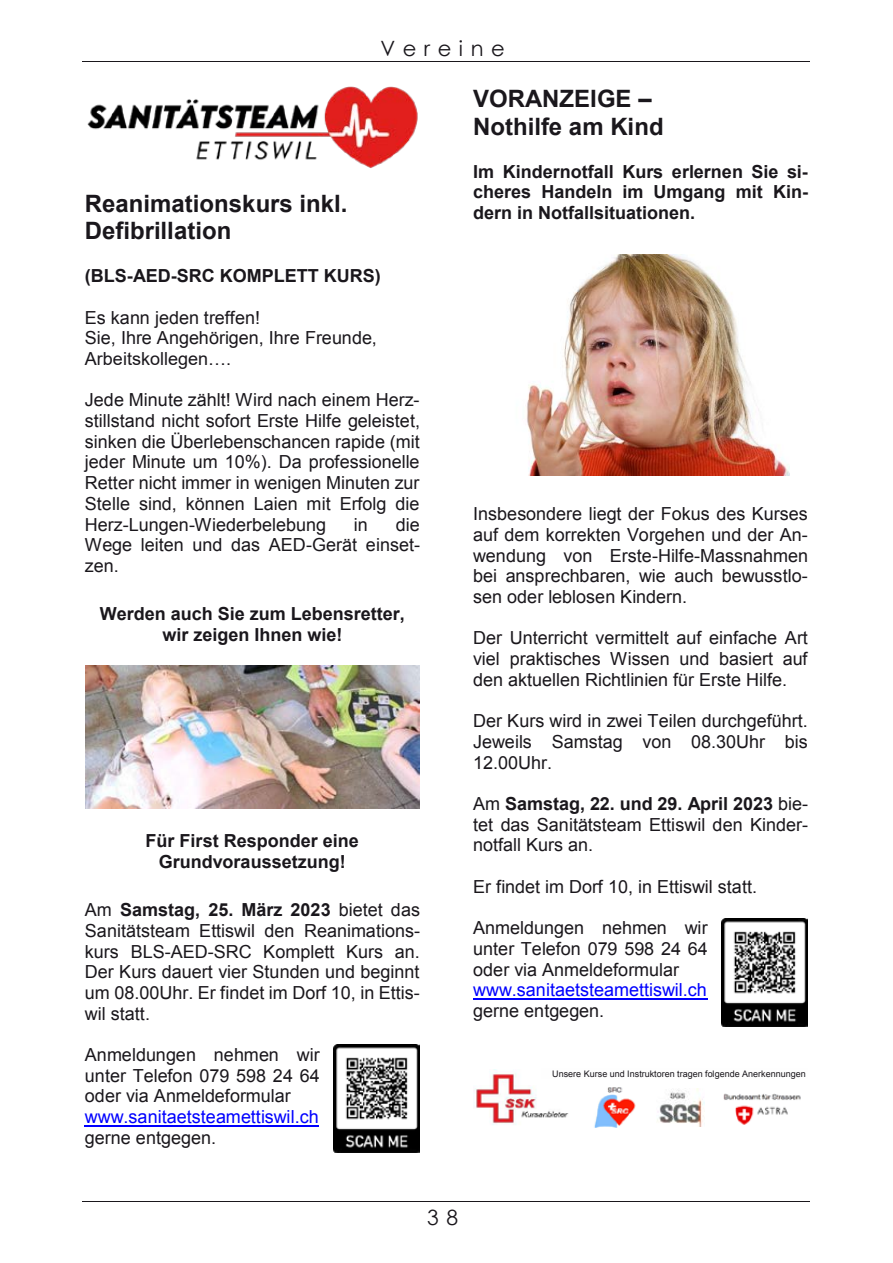
<style>
.page{position:relative;width:893px;height:1263px;background:#fff}
.page>*{position:absolute;margin:0;border:0;box-sizing:border-box;transform-origin:0 0}
.t1{font:700 24px/27.8px "Arial";color:#1a171c}
.t2{font:21px "Century Gothic";letter-spacing:.355em;color:#1a171c}
.t3{font:18px/20.7px "Arial";color:#1a171c;text-align:justify}
.t4{font:700 18px/20.7px "Arial";color:#1a171c;text-align:center}
.t5{font:18px "Arial";color:#00f}
.t6{font:9px "Arial";letter-spacing:.005em;color:#1a171c}
.s1{font-weight:700}
</style>
<div class="page">
<hr style="left:83px;top:61px;width:727px;height:1px;background:#1a171c">
<hr style="left:83px;top:1201px;width:727px;height:1px;background:#1a171c">
<hr style="left:85px;top:1125px;width:234px;height:1px;background:#00f">
<hr style="left:473px;top:998px;width:234px;height:1px;background:#00f">
<img style="left:87px;top:86px;width:331px;height:82px">
<img style="left:85px;top:665px;width:335px;height:144px">
<img style="left:526px;top:254px;width:263px;height:222px">
<img style="left:594px;top:1087px;width:42px;height:40px">
<img style="left:657px;top:1088px;width:48px;height:39px">
<img style="left:474px;top:1069px;width:95px;height:56px">
<img style="left:723px;top:1093px;width:78px;height:32px">
<div style="left:541px;top:1062px;width:267px;height:23px;background:#fff"></div>
<img style="left:333px;top:1045px;width:87px;height:107px">
<img style="left:721px;top:918px;width:87px;height:108px">
<p class="t2" style="left:381px;top:33px;width:126px">Vereine</p>
<h1 class="t1" style="left:85px;top:190px;width:264px">Reanimationskurs inkl.<br>Defibrillation</h1>
<p class="t4" style="left:85px;top:266px;width:297px">(BLS-AED-SRC KOMPLETT KURS)</p>
<p class="t3" style="left:85px;top:307px;width:294px;text-align:left">Es kann jeden treffen!<br>Sie, Ihre Angehörigen, Ihre Freunde,<br>Arbeitskollegen….</p>
<p class="t3" style="left:85px;top:390px;width:337px">Jede Minute zählt! Wird nach einem Herz&shy;stillstand nicht sofort Erste Hilfe geleistet, sinken die Überlebenschancen rapide (mit jeder Minute um 10%). Da professionelle Retter nicht immer in wenigen Minuten zur Stelle sind, können Laien mit Erfolg die Herz-Lungen-Wiederbelebung</p>
<p class="t3" style="left:85px;top:514px;width:337px;text-indent:311px">die Wege leiten und das AED-Gerät einset&shy;zen.</p>
<p class="t4" style="left:100px;top:604px;width:307px">Werden auch Sie zum Lebensretter, wir zeigen Ihnen wie!</p>
<p class="t3" style="left:354px;top:514px;width:16px">in</p>
<p class="t4" style="left:146px;top:831px;width:215px">Für First Responder eine<br>Grundvoraussetzung!</p>
<p class="t3" style="left:85px;top:900px;width:337px">Am <span class="s1">Samstag, 25. März 2023</span> bietet das Sanitätsteam Ettiswil den Reanimations&shy;kurs BLS-AED-SRC Komplett Kurs an.<br>Der Kurs dauert vier Stunden und beginnt um 08.00Uhr. Er findet im Dorf 10, in Ettis&shy;wil statt.</p>
<p class="t3" style="left:85px;top:1045px;width:236px">Anmeldungen nehmen wir unter Telefon 079 598 24 64 oder via Anmeldeformular</p>
<p class="t5" style="left:85px;top:1108px;width:235px">www.sanitaetsteamettiswil.ch</p>
<p class="t3" style="left:85px;top:1127px;width:133px">gerne entgegen.</p>
<h1 class="t1" style="left:473px;top:85px;width:192px">VORANZEIGE –<br>Nothilfe am Kind</h1>
<p class="t4" style="left:473px;top:161px;width:336px;text-align:justify">Im Kindernotfall Kurs erlernen Sie si&shy;cheres Handeln im Umgang mit Kin&shy;dern in Notfallsituationen.</p>
<p class="t3" style="left:473px;top:504px;width:336px">Insbesondere liegt der Fokus des Kurses auf dem korrekten Vorgehen und der An&shy;wendung von Erste-Hilfe-Massnahmen bei ansprechbaren, wie auch bewusstlo&shy;sen oder leblosen Kindern.</p>
<p class="t3" style="left:473px;top:628px;width:336px">Der Unterricht vermittelt auf einfache Art viel praktisches Wissen und basiert auf den aktuellen Richtlinien für Erste Hilfe.</p>
<p class="t3" style="left:473px;top:711px;width:336px">Der Kurs wird in zwei Teilen durchgeführt.<br>Jeweils Samstag von 08.30Uhr bis 12.00Uhr.</p>
<p class="t3" style="left:473px;top:794px;width:337px">Am <span class="s1">Samstag, 22. und 29. April 2023</span> bie&shy;tet das Sanitätsteam Ettiswil den Kinder&shy;notfall Kurs an.</p>
<p class="t3" style="left:473px;top:877px;width:285px">Er findet im Dorf 10, in Ettiswil statt.</p>
<p class="t3" style="left:473px;top:918px;width:236px">Anmeldungen nehmen wir unter Telefon 079 598 24 64 oder via Anmeldeformular</p>
<p class="t5" style="left:473px;top:981px;width:235px">www.sanitaetsteamettiswil.ch</p>
<p class="t3" style="left:473px;top:1001px;width:133px">gerne entgegen.</p>
<p class="t6" style="left:552px;top:1069px;width:255px">Unsere Kurse und Instruktoren tragen folgende Anerkennungen</p>
<p class="t2" style="left:427px;top:1202px;width:32px">3 8</p>
</div>
